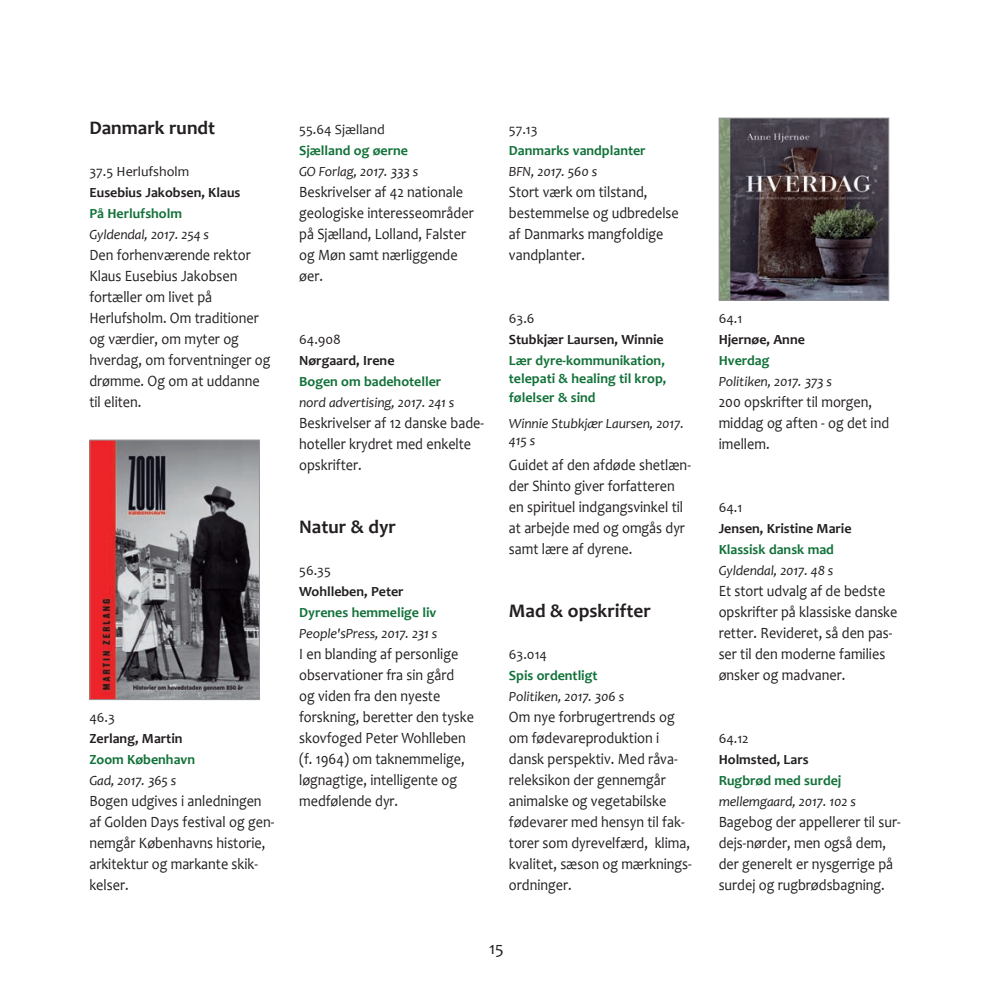
<style>
.page{position:relative;width:993px;height:993px;background:#fff}
.page>*{position:absolute;margin:0;border:0;box-sizing:border-box;transform-origin:0 0}
.t1{font:700 19.25px "Candara";color:#231f20}
.t2{font:17.5px "Candara";color:#231f20}
.t3{font:15.75px/21px "Candara";color:#231f20;scale:.9 1}
.t4{font:italic 14px/16.6px "Candara";letter-spacing:-.01em;color:#231f20}
.t5{font:700 14px/18.4px "Candara";color:#117139;text-align:justify}
.t6{font:700 14px "Candara";color:#231f20}
.t7{font:14px "Candara";color:#231f20}
</style>
<div class="page">
<img style="left:91px;top:441px;width:167px;height:256px">
<div style="left:89px;top:439px;width:171px;height:260px;border:1px solid #939598"></div>
<img style="left:720px;top:120px;width:166px;height:178px">
<div style="left:718px;top:118px;width:170px;height:182px;border:1px solid #939598"></div>
<p class="t1" style="left:89px;top:116px;width:127px">Danmark rundt</p>
<p class="t7" style="left:89px;top:163px;width:101px">37.5 Herlufsholm</p>
<p class="t6" style="left:89px;top:184px;width:153px">Eusebius Jakobsen, Klaus</p>
<p class="t5" style="left:89px;top:204px;width:94px">På Herlufsholm</p>
<p class="t4" style="left:89px;top:226px;width:121px">Gyldendal, 2017. 254 s</p>
<p class="t3" style="left:89px;top:244px;width:203px">Den forhenværende rektor<br>Klaus Eusebius Jakobsen fortæller om livet på<br>Herlufsholm. Om traditioner og værdier, om myter og hverdag, om forventninger og drømme. Og om at uddanne til eliten.</p>
<p class="t7" style="left:89px;top:709px;width:27px">46.3</p>
<p class="t6" style="left:89px;top:730px;width:95px">Zerlang, Martin</p>
<p class="t5" style="left:89px;top:750px;width:107px">Zoom København</p>
<p class="t4" style="left:89px;top:772px;width:88px">Gad, 2017. 365 s</p>
<p class="t3" style="left:89px;top:790px;width:207px">Bogen udgives i anledningen af Golden Days festival og gen&shy;nemgår Københavns historie, arkitektur og markante skik&shy;kelser.</p>
<p class="t7" style="left:299px;top:121px;width:87px">55.64 Sjælland</p>
<p class="t5" style="left:299px;top:141px;width:110px">Sjælland og øerne</p>
<p class="t4" style="left:299px;top:163px;width:121px">GO Forlag, 2017. 333 s</p>
<p class="t3" style="left:299px;top:181px;width:195px">Beskrivelser af 42 nationale geologiske interesseområder på Sjælland, Lolland, Falster og Møn samt nærliggende øer.</p>
<p class="t7" style="left:299px;top:331px;width:43px">64.908</p>
<p class="t6" style="left:299px;top:352px;width:97px">Nørgaard, Irene</p>
<p class="t5" style="left:299px;top:372px;width:143px">Bogen om badehoteller</p>
<p class="t4" style="left:299px;top:394px;width:157px">nord advertising, 2017. 241 s</p>
<p class="t3" style="left:299px;top:412px;width:207px">Beskrivelser af 12 danske bade&shy;hoteller krydret med enkelte opskrifter.</p>
<p class="t1" style="left:299px;top:515px;width:98px">Natur &amp; dyr</p>
<p class="t7" style="left:299px;top:562px;width:33px">56.35</p>
<p class="t6" style="left:299px;top:583px;width:106px">Wohlleben, Peter</p>
<p class="t5" style="left:299px;top:603px;width:139px">Dyrenes hemmelige liv</p>
<p class="t4" style="left:299px;top:625px;width:140px">People'sPress, 2017. 231 s</p>
<p class="t3" style="left:299px;top:643px;width:196px">I en blanding af personlige observationer fra sin gård<br>og viden fra den nyeste forskning, beretter den tyske skovfoged Peter Wohlleben (f. 1964) om taknemmelige, løgnagtige, intelligente og medfølende dyr.</p>
<p class="t7" style="left:508px;top:121px;width:30px">57.13</p>
<p class="t5" style="left:508px;top:141px;width:138px">Danmarks vandplanter</p>
<p class="t4" style="left:508px;top:163px;width:90px">BFN, 2017. 560 s</p>
<p class="t3" style="left:508px;top:181px;width:190px">Stort værk om tilstand, bestemmelse og udbredelse af Danmarks mangfoldige vandplanter.</p>
<p class="t7" style="left:508px;top:310px;width:27px">63.6</p>
<p class="t6" style="left:508px;top:331px;width:156px">Stubkjær Laursen, Winnie</p>
<p class="t5" style="left:508px;top:351px;width:159px">Lær dyre-kommunikation, telepati &amp; healing til krop, følelser &amp; sind</p>
<p class="t4" style="left:508px;top:415px;width:176px">Winnie Stubkjær Laursen, 2017.<br>415 s</p>
<p class="t3" style="left:508px;top:454px;width:204px">Guidet af den afdøde shetlæn&shy;der Shinto giver forfatteren en spirituel indgangsvinkel til at arbejde med og omgås dyr samt lære af dyrene.</p>
<p class="t1" style="left:508px;top:599px;width:143px">Mad &amp; opskrifter</p>
<p class="t7" style="left:508px;top:646px;width:40px">63.014</p>
<p class="t5" style="left:508px;top:666px;width:90px">Spis ordentligt</p>
<p class="t4" style="left:508px;top:688px;width:117px">Politiken, 2017. 306 s</p>
<p class="t3" style="left:508px;top:706px;width:204px">Om nye forbrugertrends og om fødevareproduktion i dansk perspektiv. Med råva&shy;releksikon der gennemgår animalske og vegetabilske fødevarer med hensyn til fak&shy;torer som dyrevelfærd, klima, kvalitet, sæson og mærknings&shy;ordninger.</p>
<p class="t2" style="left:489px;top:936px;width:16px">15</p>
<p class="t7" style="left:718px;top:310px;width:25px">64.1</p>
<p class="t6" style="left:718px;top:331px;width:88px">Hjernøe, Anne</p>
<p class="t5" style="left:718px;top:351px;width:52px">Hverdag</p>
<p class="t4" style="left:718px;top:373px;width:115px">Politiken, 2017. 373 s</p>
<p class="t3" style="left:718px;top:391px;width:191px">200 opskrifter til morgen, middag og aften - og det ind imellem.</p>
<p class="t7" style="left:718px;top:499px;width:25px">64.1</p>
<p class="t6" style="left:718px;top:520px;width:134px">Jensen, Kristine Marie</p>
<p class="t5" style="left:718px;top:540px;width:117px">Klassisk dansk mad</p>
<p class="t4" style="left:718px;top:562px;width:116px">Gyldendal, 2017. 48 s</p>
<p class="t3" style="left:718px;top:580px;width:200px">Et stort udvalg af de bedste opskrifter på klassiske danske retter. Revideret, så den pas&shy;ser til den moderne families ønsker og madvaner.</p>
<p class="t7" style="left:718px;top:730px;width:32px">64.12</p>
<p class="t6" style="left:718px;top:751px;width:91px">Holmsted, Lars</p>
<p class="t5" style="left:718px;top:771px;width:124px">Rugbrød med surdej</p>
<p class="t4" style="left:718px;top:793px;width:139px">mellemgaard, 2017. 102 s</p>
<p class="t3" style="left:718px;top:811px;width:204px">Bagebog der appellerer til sur&shy;dejs-nørder, men også dem, der generelt er nysgerrige på surdej og rugbrødsbagning.</p>
</div>
